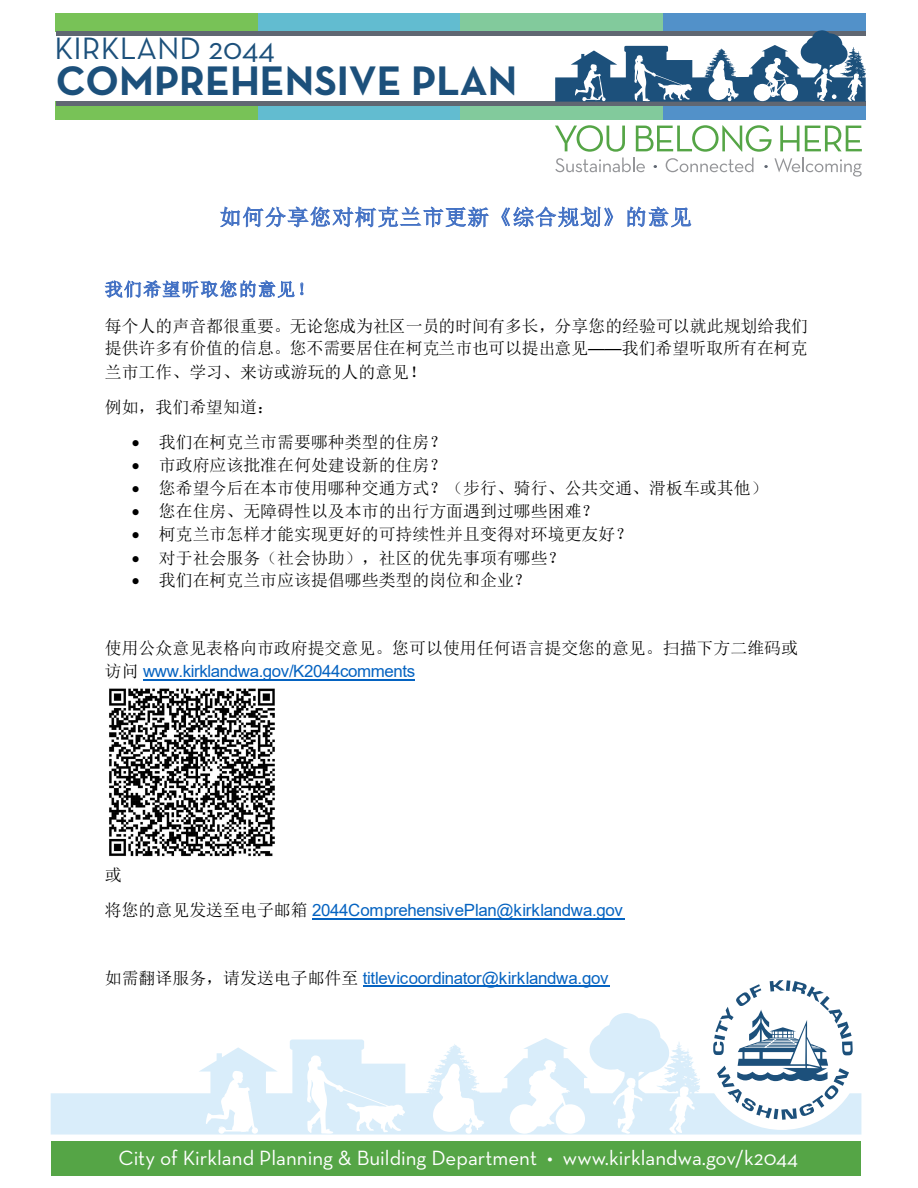
<style>
.page{position:relative;width:918px;height:1188px;background:#fff}
.page>*{position:absolute;margin:0;border:0;box-sizing:border-box;transform-origin:0 0}
.t1{font:700 42px "Neutra Text";color:#1c507b}
.t2{font:31.5px "Neutra Text";color:#1c507b}
.t3{font:21.45px "Sim Sun";letter-spacing:.055em;color:#4472c4}
.t4{font:21px "Neutra Text";color:#fff}
.t5{font:18px "Sim Sun";letter-spacing:.065em;color:#4472c4}
.t6{font:16.8px/23.1px "Sim Sun";color:#000;text-align:justify}
.t7{font:16.8px "Arial";letter-spacing:-.025em;color:#0563c1}
.s1{font-family:"Arial"}
.s2{font-family:"Sim Sun";color:#000}
</style>
<div class="page">
<div style="left:56px;top:14px;width:202px;height:18px;background:#78c257"></div>
<div style="left:258px;top:14px;width:203px;height:18px;background:#62bcd0"></div>
<div style="left:461px;top:14px;width:202px;height:18px;background:#82ca9c"></div>
<div style="left:663px;top:14px;width:203px;height:18px;background:#5291c9"></div>
<div style="left:56px;top:102px;width:202px;height:18px;background:#78c257"></div>
<div style="left:258px;top:102px;width:203px;height:18px;background:#62bcd0"></div>
<div style="left:461px;top:102px;width:202px;height:18px;background:#82ca9c"></div>
<div style="left:663px;top:102px;width:203px;height:18px;background:#5291c9"></div>
<div style="left:56px;top:31px;width:810px;height:5px;background:#606772"></div>
<hr style="left:56px;top:101px;width:810px;height:4px;background:#606772">
<svg style="left:555px;top:30px;width:311px;height:72px"></svg>
<svg style="left:555px;top:125px;width:70px;height:27px"></svg>
<svg style="left:636px;top:125px;width:136px;height:27px"></svg>
<svg style="left:780px;top:126px;width:19px;height:25px"></svg>
<svg style="left:805px;top:126px;width:57px;height:25px"></svg>
<svg style="left:555px;top:158px;width:90px;height:14px"></svg>
<svg style="left:666px;top:158px;width:87px;height:14px"></svg>
<svg style="left:774px;top:158px;width:88px;height:19px"></svg>
<svg style="left:764px;top:165px;width:4px;height:3px"></svg>
<svg style="left:51px;top:1013px;width:810px;height:122px"></svg>
<div style="left:701px;top:968px;width:162px;height:162px;background:#fff;border-radius:50%"></div>
<svg style="left:713px;top:980px;width:140px;height:140px"></svg>
<div style="left:51px;top:1142px;width:810px;height:34px;background:#55a546"></div>
<svg style="left:220px;top:206px;width:269px;height:22px"></svg>
<svg style="left:501px;top:206px;width:113px;height:21px"></svg>
<svg style="left:627px;top:206px;width:65px;height:22px"></svg>
<svg style="left:104px;top:280px;width:200px;height:18px"></svg>
<hr style="left:312px;top:918px;width:312px;height:1px;background:#0563c1">
<hr style="left:363px;top:986px;width:246px;height:1px;background:#0563c1">
<hr style="left:143px;top:680px;width:272px;height:1px;background:#0563c1">
<img style="left:109px;top:688px;width:166px;height:169px">
<h2 class="t2" style="left:54px;top:30px;width:222px">KIRKLAND 2044</h2>
<h1 class="t1" style="left:56px;top:55px;width:463px">COMPREHENSIVE PLAN</h1>
<p class="t3" style="left:220px;top:206px;width:474px">如何分享您对柯克兰市更新《综合规划》的意见</p>
<p class="t5" style="left:105px;top:280px;width:211px">我们希望听取您的意见！</p>
<p class="t6" style="left:105px;top:314px;width:705px">每个人的声音都很重要。无论您成为社区一员的时间有多长，分享您的经验可以就此规划给我们提供许多有价值的信息。您不需要居住在柯克兰市也可以提出意见<span class="s1">——</span>我们希望听取所有在柯克兰市工作、学习、来访或游玩的人的意见！</p>
<p class="t6" style="left:105px;top:395px;width:171px">例如，我们希望知道：</p>
<p class="t6" style="left:132px;top:430px;width:316px">• 我们在柯克兰市需要哪种类型的住房？</p>
<p class="t6" style="left:132px;top:454px;width:316px">• 市政府应该批准在何处建设新的住房？</p>
<p class="t6" style="left:132px;top:476px;width:637px">• 您希望今后在本市使用哪种交通方式？（步行、骑行、公共交通、滑板车或其他）</p>
<p class="t6" style="left:132px;top:500px;width:468px">• 您在住房、无障碍性以及本市的出行方面遇到过哪些困难？</p>
<p class="t6" style="left:132px;top:522px;width:502px">• 柯克兰市怎样才能实现更好的可持续性并且变得对环境更友好？</p>
<p class="t6" style="left:132px;top:546px;width:434px">• 对于社会服务（社会协助），社区的优先事项有哪些？</p>
<p class="t6" style="left:132px;top:568px;width:400px">• 我们在柯克兰市应该提倡哪些类型的岗位和企业？</p>
<p class="t6" style="left:105px;top:636px;width:695px">使用公众意见表格向市政府提交意见。您可以使用任何语言提交您的意见。扫描下方二维码或</p>
<p class="t7" style="left:105px;top:660px;width:312px"><span class="s2">访问</span> www.kirklandwa.gov/K2044comments</p>
<p class="t6" style="left:105px;top:863px;width:18px">或</p>
<p class="t7" style="left:105px;top:899px;width:520px"><span class="s2">将您的意见发送至电子邮箱</span> 2044ComprehensivePlan@kirklandwa.gov</p>
<p class="t7" style="left:105px;top:966px;width:505px"><span class="s2">如需翻译服务，请发送电子邮件至</span> titlevicoordinator@kirklandwa.gov</p>
<p class="t4" style="left:119px;top:1145px;width:681px">City of Kirkland Planning &amp; Building Department • www.kirklandwa.gov/k2044</p>
</div>
